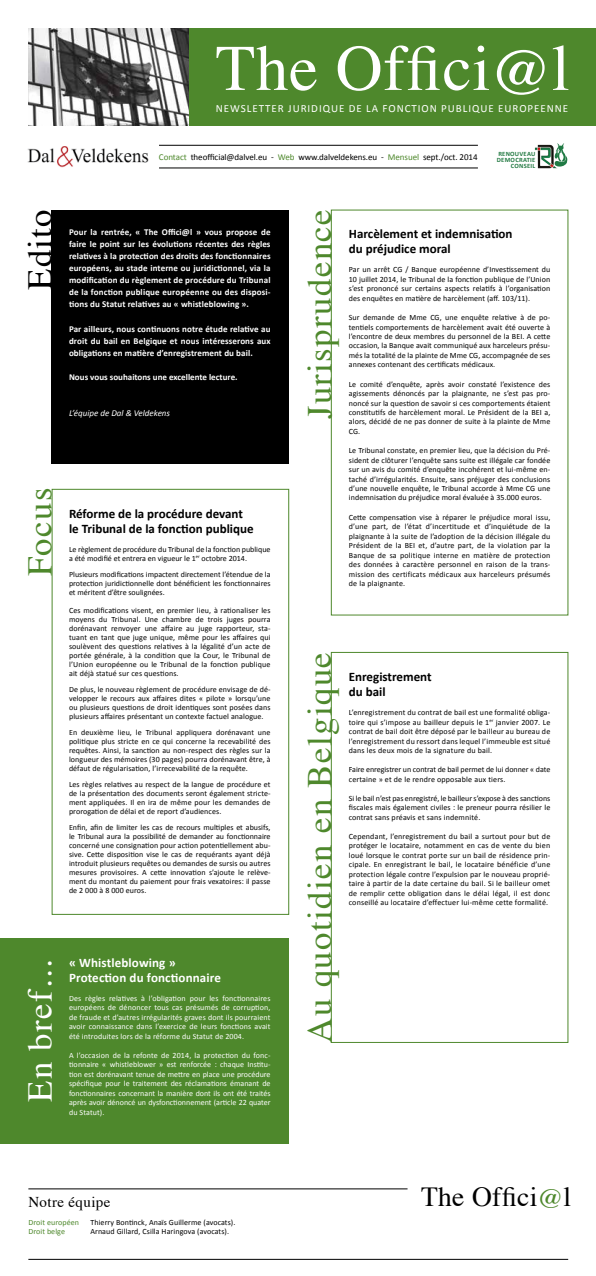
<style>
.page{position:relative;width:596px;height:1276px;background:#fff}
.page>*{position:absolute;margin:0;border:0;box-sizing:border-box;transform-origin:0 0}
.t1{font:65.1px "Times";letter-spacing:.01em;color:#fff}
.t2{font:34.8px "Times";letter-spacing:.04em;color:#4e882c}
.t3{font:34.8px "Times";letter-spacing:.04em;color:#fff}
.t4{font:34.8px "Times";letter-spacing:.04em;color:#000}
.t5{font:27.6px "Times";letter-spacing:.01em;color:#000}
.t6{font:15px "Times";letter-spacing:.025em;color:#000}
.t7{font:700 13px/15px "Calibri";color:#000}
.t8{font:700 13px/15px "Calibri";letter-spacing:.01em;color:#fff}
.t9{font:11px "Calibri";letter-spacing:.085em;color:#fff}
.t10{font:700 9px/12px "Calibri";letter-spacing:.01em;color:#fff;text-align:justify}
.t11{font:9px "Calibri";letter-spacing:-.005em;color:#000}
.t12{font:italic 9px "Calibri";color:#fff}
.t13{font:8px/9.5px "Calibri";letter-spacing:.01em;color:#000;text-align:justify}
.t14{font:8px/9.5px "Calibri";color:#fff;text-align:justify}
.t15{font:8px "Calibri";letter-spacing:.01em;color:#4e882c}
.t16{font:700 6.5px/5.9px "Calibri";letter-spacing:.04em;color:#237a43;text-align:right}
.s1{color:#4e882c}
</style>
<div class="page">
<div style="left:52px;top:210px;width:237px;height:253px;background:#000"></div>
<img style="left:28px;top:28px;width:161px;height:97px">
<div style="left:189px;top:28px;width:406px;height:97px;background:#4e882c"></div>
<img style="left:27px;top:146px;width:122px;height:21px">
<hr style="left:159px;top:168px;width:318px;height:1px;background:#000">
<div style="left:331px;top:210px;width:237px;height:405px;background:#fff;border:1px solid #4e882c"></div>
<div style="left:52px;top:489px;width:237px;height:425px;background:#fff;border:1px solid #4e882c"></div>
<div style="left:331px;top:652px;width:237px;height:390px;background:#fff;border:1px solid #4e882c"></div>
<div style="left:0;top:938px;width:288px;height:206px;background:#4e882c"></div>
<hr style="left:159px;top:145px;width:318px;height:1px;background:#000">
<hr style="left:28px;top:1188px;width:379px;height:1px;background:#000">
<hr style="left:28px;top:1259px;width:540px;height:1px;background:#000">
<svg style="left:557px;top:143px;width:10px;height:24px"></svg>
<img style="left:534px;top:145px;width:23px;height:24px">
<h1 class="t1" style="left:215px;top:7px;width:355px">The Offici@l</h1>
<h3 class="t9" style="left:216px;top:102px;width:353px">NEWSLETTER JURIDIQUE DE LA FONCTION PUBLIQUE EUROPEENNE</h3>
<p class="t11" style="left:159px;top:151px;width:320px"><span class="s1">Contact</span> theofficial@dalvel.eu - <span class="s1">Web</span> www.dalveldekens.eu - <span class="s1">Mensuel</span> sept./oct. 2014</p>
<p class="t16" style="left:496px;top:150px;width:40px">RENOUVEAU<br>DEMOCRATIE<br>CONSEIL</p>
<h2 class="t4" style="left:8px;top:290px;width:82px;rotate:-90deg">Edito</h2>
<p class="t10" style="left:69px;top:226px;width:203px">Pour la rentrée, « The Offici@l » vous propose de faire le point sur les évolutions récentes des règles relatives à la protection des droits des fonctionnaires européens, au stade interne ou juridictionnel, via la modification du règlement de procédure du Tribunal de la fonction publique européenne ou des disposi&shy;tions du Statut relatives au « whistleblowing ».</p>
<p class="t10" style="left:69px;top:322px;width:203px">Par ailleurs, nous continuons notre étude relative au droit du bail en Belgique et nous intéresserons aux obligations en matière d’enregistrement du bail.</p>
<p class="t10" style="left:69px;top:370px;width:170px">Nous vous souhaitons une excellente lecture.</p>
<p class="t12" style="left:69px;top:407px;width:102px">L’équipe de Dal &amp; Veldekens</p>
<h2 class="t2" style="left:8px;top:576px;width:90px;rotate:-90deg">Focus</h2>
<h3 class="t7" style="left:69px;top:506px;width:186px">Réforme de la procédure devant le Tribunal de la fonction publique</h3>
<p class="t13" style="left:69px;top:544px;width:203px;line-height:9px">Le règlement de procédure du Tribunal de la fonction publique a été modifié et entrera en vigueur le 1<sup>er</sup> octobre 2014.</p>
<p class="t13" style="left:69px;top:569px;width:203px;line-height:9px">Plusieurs modifications impactent directement l’étendue de la protection juridictionnelle dont bénéficient les fonctionnaires et méritent d’être soulignées.</p>
<p class="t13" style="left:69px;top:605px;width:203px;line-height:9px">Ces modifications visent, en premier lieu, à rationaliser les moyens du Tribunal. Une chambre de trois juges pourra dorénavant renvoyer une affaire au juge rapporteur, sta&shy;tuant en tant que juge unique, même pour les affaires qui soulèvent des questions relatives à la légalité d’un acte de portée générale, à la condition que la Cour, le Tribunal de l’Union européenne ou le Tribunal de la fonction publique ait déjà statué sur ces questions.</p>
<p class="t13" style="left:69px;top:684px;width:203px;line-height:9px">De plus, le nouveau règlement de procédure envisage de dé&shy;velopper le recours aux affaires dites « pilote » lorsqu’une ou plusieurs questions de droit identiques sont posées dans plusieurs affaires présentant un contexte factuel analogue.</p>
<p class="t13" style="left:69px;top:727px;width:203px;line-height:9px">En deuxième lieu, le Tribunal appliquera dorénavant une politique plus stricte en ce qui concerne la recevabilité des requêtes. Ainsi, la sanction au non-respect des règles sur la longueur des mémoires (30 pages) pourra dorénavant être, à défaut de régularisation, l’irrecevabilité de la requête.</p>
<p class="t13" style="left:69px;top:779px;width:203px;line-height:9px">Les règles relatives au respect de la langue de procédure et de la présentation des documents seront également stricte&shy;ment appliquées. Il en ira de même pour les demandes de prorogation de délai et de report d’audiences.</p>
<p class="t13" style="left:69px;top:822px;width:203px;line-height:9px">Enfin, afin de limiter les cas de recours multiples et abusifs, le Tribunal aura la possibilité de demander au fonctionnaire concerné une consignation pour action potentiellement abu&shy;sive. Cette disposition vise le cas de requérants ayant déjà introduit plusieurs requêtes ou demandes de sursis ou autres mesures provisoires. A cette innovation s’ajoute le relève&shy;ment du montant du paiement pour frais vexatoires: il passe de 2 000 à 8 000 euros.</p>
<h2 class="t3" style="left:8px;top:1102px;width:144px;rotate:-90deg">En bref...</h2>
<h3 class="t8" style="left:69px;top:954px;width:153px">« Whistleblowing »<br>Protection du fonctionnaire</h3>
<p class="t14" style="left:69px;top:993px;width:203px">Des règles relatives à l’obligation pour les fonctionnaires européens de dénoncer tous cas présumés de corruption, de fraude et d’autres irrégularités graves dont ils pourraient avoir connaissance dans l’exercice de leurs fonctions avait été introduites lors de la réforme du Statut de 2004.</p>
<p class="t14" style="left:69px;top:1050px;width:203px">A l’occasion de la refonte de 2014, la protection du fonc&shy;tionnaire « whistleblower » est renforcée : chaque Institu&shy;tion est dorénavant tenue de mettre en place une procédure spécifique pour le traitement des réclamations émanant de fonctionnaires concernant la manière dont ils ont été traités après avoir dénoncé un dysfonctionnement (article 22 quater du Statut).</p>
<h2 class="t2" style="left:287px;top:419px;width:211px;rotate:-90deg">Jurisprudence</h2>
<h3 class="t7" style="left:348px;top:226px;width:165px">Harcèlement et indemnisation du préjudice moral</h3>
<p class="t13" style="left:348px;top:265px;width:203px">Par un arrêt CG / Banque européenne d’Investissement du 10 juillet 2014, le Tribunal de la fonction publique de l’Union s’est prononcé sur certains aspects relatifs à l’organisation des enquêtes en matière de harcèlement (aff. 103/11).</p>
<p class="t13" style="left:348px;top:312px;width:203px">Sur demande de Mme CG, une enquête relative à de po&shy;tentiels comportements de harcèlement avait été ouverte à l’encontre de deux membres du personnel de la BEI. A cette occasion, la Banque avait communiqué aux harceleurs présu&shy;més la totalité de la plainte de Mme CG, accompagnée de ses annexes contenant des certificats médicaux.</p>
<p class="t13" style="left:348px;top:379px;width:203px">Le comité d’enquête, après avoir constaté l’existence des agissements dénoncés par la plaignante, ne s’est pas pro&shy;noncé sur la question de savoir si ces comportements étaient constitutifs de harcèlement moral. Le Président de la BEI a, alors, décidé de ne pas donner de suite à la plainte de Mme CG.</p>
<p class="t13" style="left:348px;top:445px;width:203px">Le Tribunal constate, en premier lieu, que la décision du Pré&shy;sident de clôturer l’enquête sans suite est illégale car fondée sur un avis du comité d’enquête incohérent et lui-même en&shy;taché d’irrégularités. Ensuite, sans préjuger des conclusions d’une nouvelle enquête, le Tribunal accorde à Mme CG une indemnisation du préjudice moral évaluée à 35.000 euros.</p>
<p class="t13" style="left:348px;top:512px;width:203px">Cette compensation vise à réparer le préjudice moral issu, d’une part, de l’état d’incertitude et d’inquiétude de la plaignante à la suite de l’adoption de la décision illégale du Président de la BEI et, d’autre part, de la violation par la Banque de sa politique interne en matière de protection des données à caractère personnel en raison de la trans&shy;mission des certificats médicaux aux harceleurs présumés de la plaignante.</p>
<h2 class="t2" style="left:287px;top:1042px;width:392px;rotate:-90deg">Au quotidien en Belgique</h2>
<h3 class="t7" style="left:348px;top:669px;width:84px">Enregistrement du bail</h3>
<p class="t13" style="left:348px;top:707px;width:203px">L’enregistrement du contrat de bail est une formalité obliga&shy;toire qui s’impose au bailleur depuis le 1<sup>er</sup> janvier 2007. Le contrat de bail doit être déposé par le bailleur au bureau de l’enregistrement du ressort dans lequel l’immeuble est situé dans les deux mois de la signature du bail.</p>
<p class="t13" style="left:348px;top:764px;width:203px">Faire enregistrer un contrat de bail permet de lui donner « date certaine » et de le rendre opposable aux tiers.</p>
<p class="t13" style="left:348px;top:793px;width:203px">Si le bail n’est pas enregistré, le bailleur s’expose à des sanctions fiscales mais également civiles : le preneur pourra résilier le contrat sans préavis et sans indemnité.</p>
<p class="t13" style="left:348px;top:831px;width:203px">Cependant, l’enregistrement du bail a surtout pour but de protéger le locataire, notamment en cas de vente du bien loué lorsque le contrat porte sur un bail de résidence prin&shy;cipale. En enregistrant le bail, le locataire bénéficie d’une protection légale contre l’expulsion par le nouveau proprié&shy;taire à partir de la date certaine du bail. Si le bailleur omet de remplir cette obligation dans le délai légal, il est donc conseillé au locataire d’effectuer lui-même cette formalité.</p>
<h3 class="t6" style="left:28px;top:1187px;width:84px">Notre équipe</h3>
<h3 class="t5" style="left:421px;top:1170px;width:151px">The Offici<span class="s1">@</span>l</h3>
<p class="t15" style="left:28px;top:1217px;width:52px">Droit européen</p>
<p class="t13" style="left:90px;top:1217px;width:146px">Thierry Bontinck, Anaïs Guillerme (avocats).</p>
<p class="t15" style="left:28px;top:1226px;width:38px">Droit belge</p>
<p class="t13" style="left:90px;top:1226px;width:140px">Arnaud Gillard, Csilla Haringova (avocats).</p>
</div>
